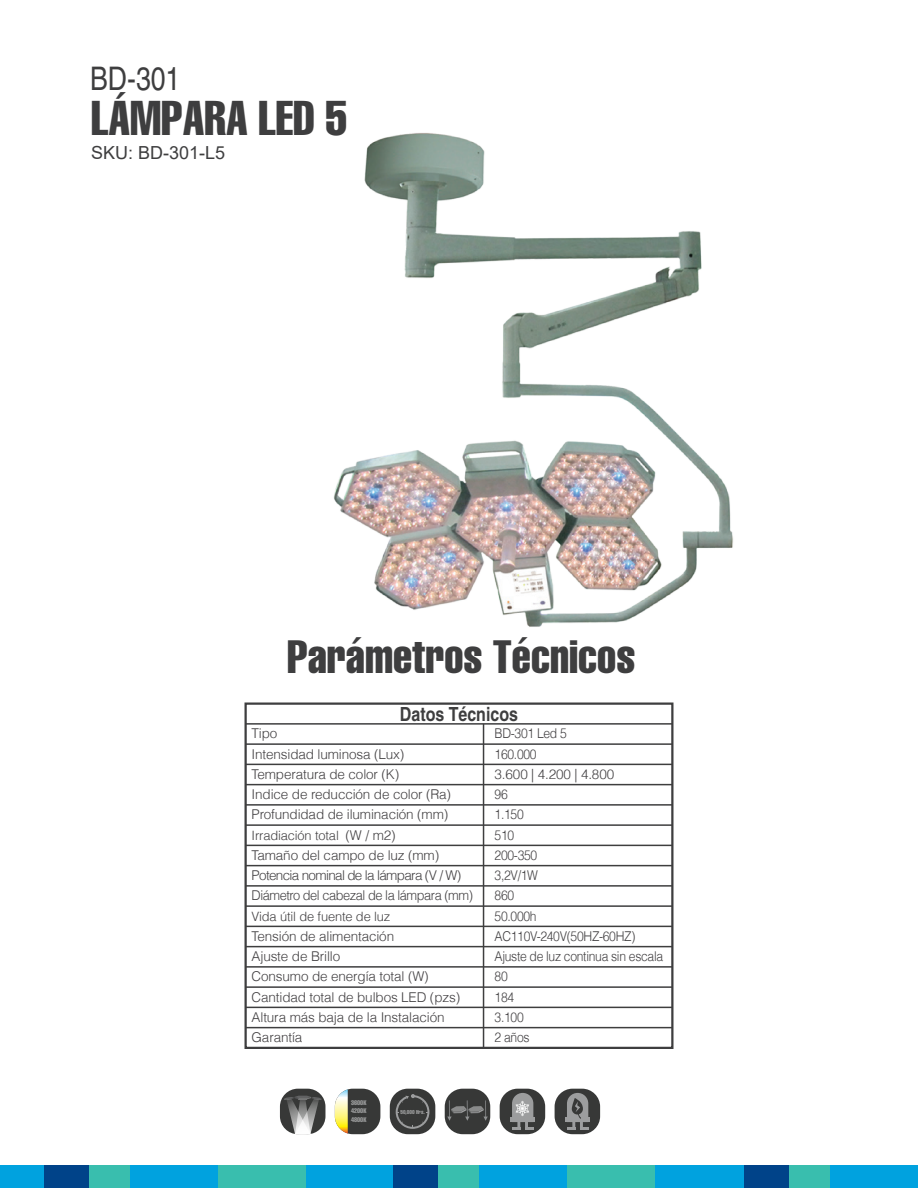
<style>
.page{position:relative;width:918px;height:1188px;background:#fff}
.page>*{position:absolute;margin:0;border:0;box-sizing:border-box;transform-origin:0 0}
.t1{font:extra-condensed 48px "Helvetica";color:#3e3e3f}
.t2{font:extra-condensed 45.9px "Helvetica";color:#3e3e3f}
.t3{font:condensed 32.55px "Helvetica CE";color:#3e3e3f}
.t4{font:700 condensed 19.5px "Helvetica";color:#3e3e3f}
.t5{font:18px "Arial";color:#3e3e3f}
.t6{font:300 13.5px/20.2px "Helvetica LT";letter-spacing:-.01em;color:#413f41}
.t7{font:300 13.5px/20.2px "Helvetica LT";letter-spacing:-.01em;color:#413f41;scale:.9 1}
.t8{font:300 13.5px/20.2px "Helvetica LT";letter-spacing:-.035em;color:#413f41}
.t9{font:300 12.9px "Helvetica LT";letter-spacing:-.01em;color:#413f41}
.t10{font:extra-condensed 6.6px/9px "Helvetica";color:#9a9b9b;text-align:justify}
.t11{font:extra-condensed 5.55px "Helvetica";color:#9a9b9b}
.s1{font-size:13.5px}
</style>
<div class="page">
<div style="left:86px;top:1166px;width:45px;height:22px;background:#39beae"></div>
<div style="left:131px;top:1166px;width:44px;height:22px;background:#00a2df"></div>
<div style="left:0;top:1166px;width:44px;height:22px;background:#00a2df"></div>
<div style="left:44px;top:1166px;width:45px;height:22px;background:#004389"></div>
<div style="left:218px;top:1166px;width:44px;height:22px;background:#39beae"></div>
<div style="left:174px;top:1166px;width:44px;height:22px;background:#00a2df"></div>
<div style="left:262px;top:1166px;width:45px;height:22px;background:#39beae"></div>
<div style="left:307px;top:1166px;width:44px;height:22px;background:#00a2df"></div>
<div style="left:435px;top:1166px;width:45px;height:22px;background:#39beae"></div>
<div style="left:480px;top:1166px;width:44px;height:22px;background:#00a2df"></div>
<div style="left:349px;top:1166px;width:44px;height:22px;background:#00a2df"></div>
<div style="left:393px;top:1166px;width:45px;height:22px;background:#004389"></div>
<div style="left:567px;top:1166px;width:44px;height:22px;background:#39beae"></div>
<div style="left:523px;top:1166px;width:44px;height:22px;background:#00a2df"></div>
<div style="left:611px;top:1166px;width:45px;height:22px;background:#39beae"></div>
<div style="left:656px;top:1166px;width:44px;height:22px;background:#00a2df"></div>
<div style="left:786px;top:1166px;width:45px;height:22px;background:#39beae"></div>
<div style="left:831px;top:1166px;width:44px;height:22px;background:#00a2df"></div>
<div style="left:700px;top:1166px;width:44px;height:22px;background:#00a2df"></div>
<div style="left:744px;top:1166px;width:45px;height:22px;background:#004389"></div>
<div style="left:874px;top:1166px;width:44px;height:22px;background:#00a2df"></div>
<div style="left:500px;top:1089px;width:45px;height:45px;background:#373837;border-radius:18px"></div>
<div style="left:510px;top:1117px;width:25px;height:5px;background:#9c9d9e"></div>
<svg style="left:512px;top:1093px;width:21px;height:37px"></svg>
<div style="left:555px;top:1089px;width:45px;height:45px;background:#373837;border-radius:18px"></div>
<div style="left:565px;top:1117px;width:25px;height:5px;background:#9c9d9e"></div>
<svg style="left:567px;top:1093px;width:21px;height:37px"></svg>
<div style="left:280px;top:1089px;width:45px;height:45px;background:#373837;border-radius:18px"></div>
<svg style="left:284px;top:1096px;width:38px;height:38px"></svg>
<div style="left:335px;top:1089px;width:45px;height:45px;background:#373837;border-radius:18px"></div>
<svg style="left:335px;top:1089px;width:13px;height:44px"></svg>
<div style="left:445px;top:1089px;width:45px;height:45px;background:#373837;border-radius:18px"></div>
<svg style="left:447px;top:1100px;width:41px;height:21px"></svg>
<div style="left:390px;top:1089px;width:45px;height:45px;background:#373837;border-radius:18px"></div>
<svg style="left:396px;top:1094px;width:33px;height:35px"></svg>
<img style="left:333px;top:133px;width:400px;height:494px">
<hr style="left:483px;top:724px;width:1px;height:324px;background:#3e3e3f">
<div style="left:244px;top:703px;width:430px;height:346px;border:2px solid #3e3e3f"></div>
<hr style="left:246px;top:723px;width:426px;height:2px;background:#3e3e3f">
<hr style="left:246px;top:743px;width:426px;height:2px;background:#3e3e3f">
<hr style="left:246px;top:764px;width:426px;height:1px;background:#3e3e3f">
<hr style="left:246px;top:784px;width:426px;height:1px;background:#3e3e3f">
<hr style="left:246px;top:804px;width:426px;height:2px;background:#3e3e3f">
<hr style="left:246px;top:824px;width:426px;height:2px;background:#3e3e3f">
<hr style="left:246px;top:845px;width:426px;height:1px;background:#3e3e3f">
<hr style="left:246px;top:865px;width:426px;height:1px;background:#3e3e3f">
<hr style="left:246px;top:885px;width:426px;height:2px;background:#3e3e3f">
<hr style="left:246px;top:905px;width:426px;height:2px;background:#3e3e3f">
<hr style="left:246px;top:926px;width:426px;height:1px;background:#3e3e3f">
<hr style="left:246px;top:946px;width:426px;height:1px;background:#3e3e3f">
<hr style="left:246px;top:966px;width:426px;height:2px;background:#3e3e3f">
<hr style="left:246px;top:986px;width:426px;height:2px;background:#3e3e3f">
<hr style="left:246px;top:1007px;width:426px;height:1px;background:#3e3e3f">
<hr style="left:246px;top:1027px;width:426px;height:1px;background:#3e3e3f">
<h3 class="t3" style="left:90px;top:60px;width:92px">BD-301</h3>
<h1 class="t1" style="left:91px;top:88px;width:258px">LÁMPARA LED 5</h1>
<h3 class="t5" style="left:91px;top:140px;width:136px">SKU: BD-301-L5</h3>
<h2 class="t2" style="left:287px;top:627px;width:350px">Parámetros Técnicos</h2>
<h3 class="t4" style="left:400px;top:702px;width:120px">Datos Técnicos</h3>
<p class="t6" style="left:252px;top:723px;width:201px">Tipo<br>Intensidad luminosa (Lux)<br>Temperatura de color (K)<br>Indice de reducción de color (Ra)<br>Profundidad de iluminación (mm)</p>
<p class="t9" style="left:252px;top:827px;width:146px">Irradiación total <span class="s1">(W / m2)</span></p>
<p class="t8" style="left:252px;top:845px;width:223px">Tamaño del campo de luz (mm)<br>Potencia nominal de la lámpara (V / W)<br>Diámetro del cabezal de la lámpara (mm)</p>
<p class="t9" style="left:252px;top:908px;width:140px">Vida útil de fuente de luz</p>
<p class="t6" style="left:252px;top:926px;width:210px">Tensión de alimentación<br>Ajuste de Brillo<br>Consumo de energía total (W)<br>Cantidad total de bulbos LED (pzs)<br>Altura más baja de la Instalación<br>Garantía</p>
<p class="t7" style="left:495px;top:723px;width:189px">BD-301 Led 5<br>160.000<br>3.600 | 4.200 | 4.800<br>96<br>1.150<br>510<br>200-350<br>3,2V/1W<br>860<br>50.000h<br>AC110V-240V(50HZ-60HZ)<br>Ajuste de luz continua sin escala<br>80<br>184<br>3.100<br>2 años</p>
<p class="t10" style="left:351px;top:1098px;width:17px">3600K 4200K 4800K</p>
<p class="t11" style="left:400px;top:1108px;width:26px">50,000 Hrs.</p>
</div>
